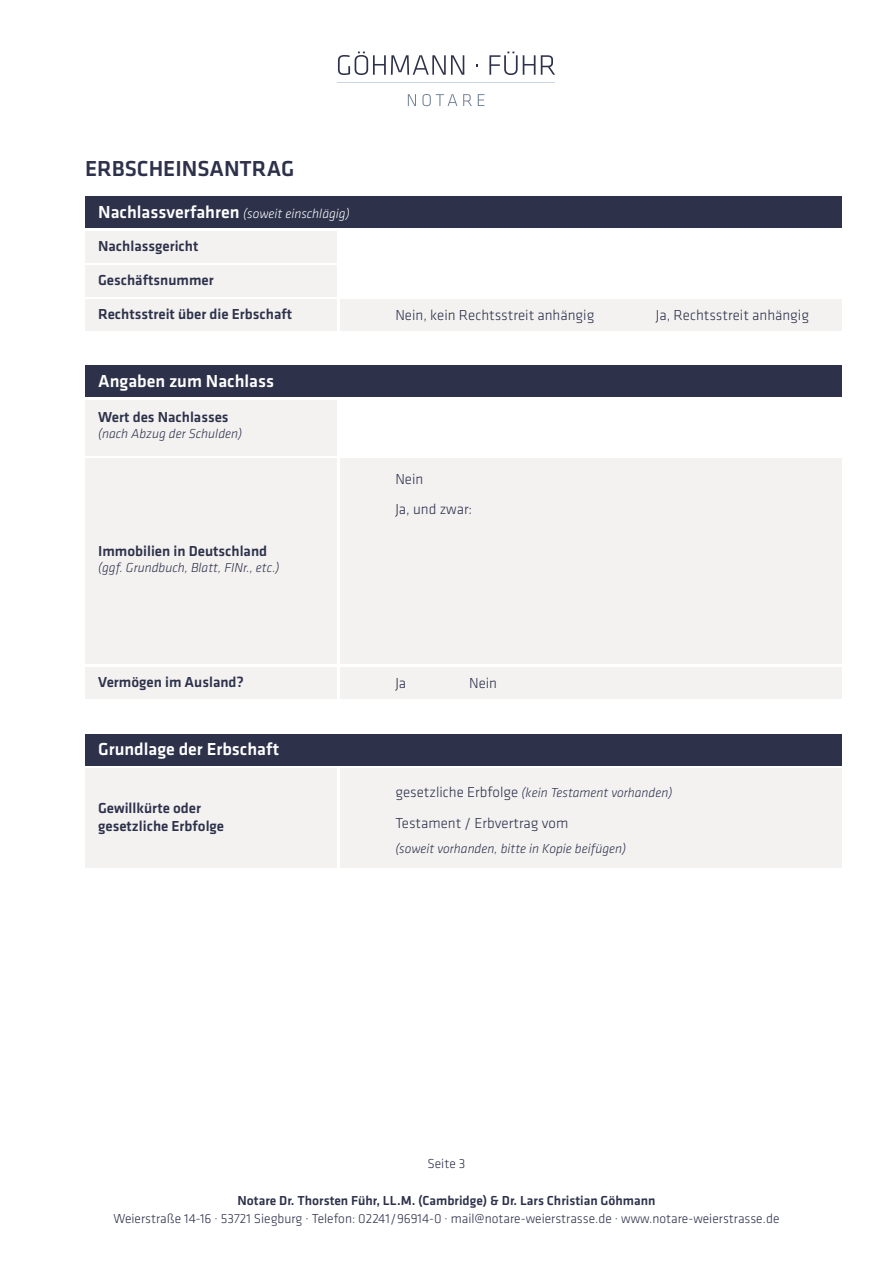
<style>
.page{position:relative;width:893px;height:1263px;background:#fff}
.page>*{position:absolute;margin:0;border:0;box-sizing:border-box;transform-origin:0 0}
.t1{font:500 22.5px "Klavika Basic";color:#2d314a}
.t2{font:500 18px "Klavika Basic";color:#fff}
.t3{font:500 15px/18px "Klavika Basic";color:#2d314a}
.t4{font:300 15px "Klavika Basic";color:#2d314a}
.t5{font:italic 300 13.5px "Klavika Basic";color:#2d314a}
.t6{font:300 13.5px "Klavika Basic";color:#2d314a}
.t7{font:500 13.5px "Klavika Basic";color:#2d314a}
.t8{font:italic 300 13.5px "Klavika Basic";color:#fff}
.s1{font-weight:500;font-style:normal;font-size:18px}
.s2{font-style:normal;font-size:15px}
</style>
<div class="page">
<svg style="left:338px;top:52px;width:126px;height:23px"></svg>
<svg style="left:489px;top:52px;width:46px;height:23px"></svg>
<svg style="left:541px;top:55px;width:14px;height:20px"></svg>
<svg style="left:408px;top:94px;width:8px;height:12px"></svg>
<svg style="left:422px;top:94px;width:35px;height:12px"></svg>
<svg style="left:463px;top:94px;width:9px;height:12px"></svg>
<svg style="left:478px;top:94px;width:6px;height:12px"></svg>
<hr style="left:338px;top:83px;width:217px;height:1px;background:#c9d5e2">
<div style="left:85px;top:197px;width:757px;height:31px;background:#2d314a"></div>
<div style="left:85px;top:365px;width:757px;height:31px;background:#2d314a"></div>
<div style="left:85px;top:734px;width:757px;height:31px;background:#2d314a"></div>
<div style="left:85px;top:231px;width:252px;height:31px;background:#f3f2f1"></div>
<div style="left:85px;top:265px;width:252px;height:32px;background:#f3f2f1"></div>
<div style="left:85px;top:300px;width:252px;height:31px;background:#f3f2f1"></div>
<div style="left:341px;top:300px;width:501px;height:31px;background:#f3f2f1"></div>
<div style="left:341px;top:458px;width:501px;height:206px;background:#f3f2f1"></div>
<div style="left:341px;top:768px;width:501px;height:100px;background:#f3f2f1"></div>
<div style="left:85px;top:400px;width:252px;height:55px;background:#f3f2f1"></div>
<div style="left:85px;top:458px;width:252px;height:206px;background:#f3f2f1"></div>
<div style="left:85px;top:768px;width:252px;height:100px;background:#f3f2f1"></div>
<div style="left:85px;top:667px;width:252px;height:31px;background:#f3f2f1"></div>
<div style="left:341px;top:667px;width:501px;height:31px;background:#f3f2f1"></div>
<h1 class="t1" style="left:85px;top:154px;width:211px">ERBSCHEINSANTRAG</h1>
<p class="t8" style="left:98px;top:205px;width:253px"><span class="s1">Nachlassverfahren</span> (soweit einschlägig)</p>
<p class="t3" style="left:98px;top:237px;width:102px">Nachlassgericht</p>
<p class="t3" style="left:98px;top:271px;width:117px">Geschäftsnummer</p>
<p class="t3" style="left:98px;top:305px;width:195px">Rechtsstreit über die Erbschaft</p>
<p class="t4" style="left:395px;top:306px;width:200px">Nein, kein Rechtsstreit anhängig</p>
<p class="t4" style="left:656px;top:306px;width:155px">Ja, Rechtsstreit anhängig</p>
<p class="t2" style="left:98px;top:368px;width:178px">Angaben zum Nachlass</p>
<p class="t3" style="left:98px;top:408px;width:132px">Wert des Nachlasses</p>
<p class="t5" style="left:98px;top:426px;width:145px">(nach Abzug der Schulden)</p>
<p class="t3" style="left:98px;top:542px;width:170px">Immobilien in Deutschland</p>
<p class="t5" style="left:98px;top:559px;width:183px">(ggf. Grundbuch, Blatt, FINr., etc.)</p>
<p class="t4" style="left:395px;top:470px;width:29px">Nein</p>
<p class="t4" style="left:395px;top:500px;width:78px">Ja, und zwar:</p>
<p class="t3" style="left:98px;top:673px;width:147px">Vermögen im Ausland?</p>
<p class="t4" style="left:395px;top:674px;width:12px">Ja</p>
<p class="t4" style="left:469px;top:674px;width:29px">Nein</p>
<p class="t2" style="left:98px;top:737px;width:182px">Grundlage der Erbschaft</p>
<p class="t3" style="left:98px;top:798px;width:127px">Gewillkürte oder gesetzliche Erbfolge</p>
<p class="t5" style="left:395px;top:784px;width:279px"><span class="s2">gesetzliche Erbfolge</span> (kein Testament vorhanden)</p>
<p class="t4" style="left:395px;top:813px;width:174px">Testament / Erbvertrag vom</p>
<p class="t5" style="left:395px;top:840px;width:232px">(soweit vorhanden, bitte in Kopie beifügen)</p>
<p class="t6" style="left:428px;top:1155px;width:39px">Seite 3</p>
<p class="t7" style="left:238px;top:1191px;width:419px">Notare Dr. Thorsten Führ, LL.M. (Cambridge) &amp; Dr. Lars Christian Göhmann</p>
<p class="t6" style="left:113px;top:1210px;width:668px">Weierstraße 14-16 · 53721 Siegburg · Telefon: 02241/96914-0 · mail@notare-weierstrasse.de · www.notare-weierstrasse.de</p>
</div>
